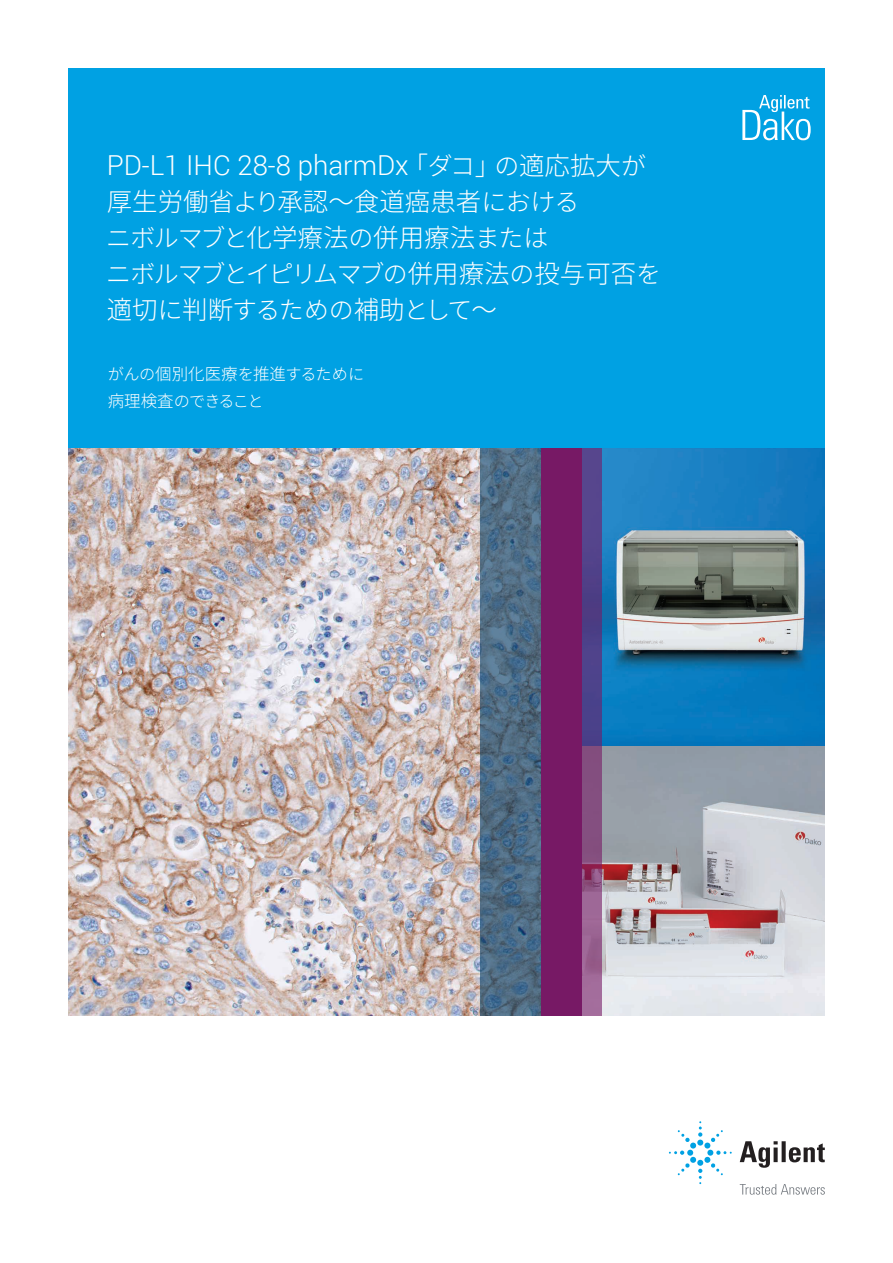
<style>
.page{position:relative;width:893px;height:1263px;background:#fff}
.page>*{position:absolute;margin:0;border:0;box-sizing:border-box;transform-origin:0 0}
.t1{font:300 27.6px "Roboto";color:#fff}
.t2{font:300 25.5px "Noto Sans CJ Kjp";color:#fff}
.t3{font:300 25.05px/36px "Noto Sans CJ Kjp";letter-spacing:-.065em;color:#fff}
.t4{font:300 16.2px/27px "Noto Sans CJ Kjp";letter-spacing:-.065em;color:#fff}
.s1{font-family:"Noto Sans CJ Kjp";font-size:25.5px}
.s2{font-family:"Noto Sans CJ Kjp";font-size:25.05px}
.s3{font-size:25.05px}
.s4{font-size:25.5px}
.s5{font-size:16.5px}
</style>
<div class="page">
<div style="left:68px;top:68px;width:757px;height:380px;background:#00a1e3"></div>
<img style="left:68px;top:448px;width:756px;height:567px">
<svg style="left:481px;top:448px;width:60px;height:567px"></svg>
<svg style="left:581px;top:448px;width:21px;height:567px"></svg>
<div style="left:541px;top:448px;width:40px;height:567px;background:#771965"></div>
<svg style="left:740px;top:1141px;width:85px;height:27px"></svg>
<svg style="left:669px;top:1121px;width:63px;height:63px"></svg>
<svg style="left:740px;top:1184px;width:85px;height:11px"></svg>
<svg style="left:742px;top:95px;width:69px;height:45px"></svg>
<p class="t1" style="left:107px;top:146px;width:541px">PD-L1 IHC 28-8 pharmDx<span class="s1">「</span><span class="s2">ダコ</span><span class="s1">」</span><span class="s2">の</span><span class="s1">適応拡大</span><span class="s2">が</span></p>
<p class="t2" style="left:107px;top:187px;width:474px">厚生労働省<span class="s3">より</span>承認～食道癌患者<span class="s3">における</span></p>
<p class="t3" style="left:106px;top:220px;width:556px">ニボルマブと<span class="s4">化学療法</span>の<span class="s4">併用療法</span>または<br>ニボルマブとイピリムマブの<span class="s4">併用療法</span>の<span class="s4">投与可否</span>を<span class="s4">適切</span>に<span class="s4">判断</span>するための<span class="s4">補助</span>として<span class="s4">～</span></p>
<p class="t4" style="left:108px;top:361px;width:258px">がんの<span class="s5">個別化医療</span>を<span class="s5">推進</span>するために<span class="s5">病理検査</span>のできること</p>
</div>
